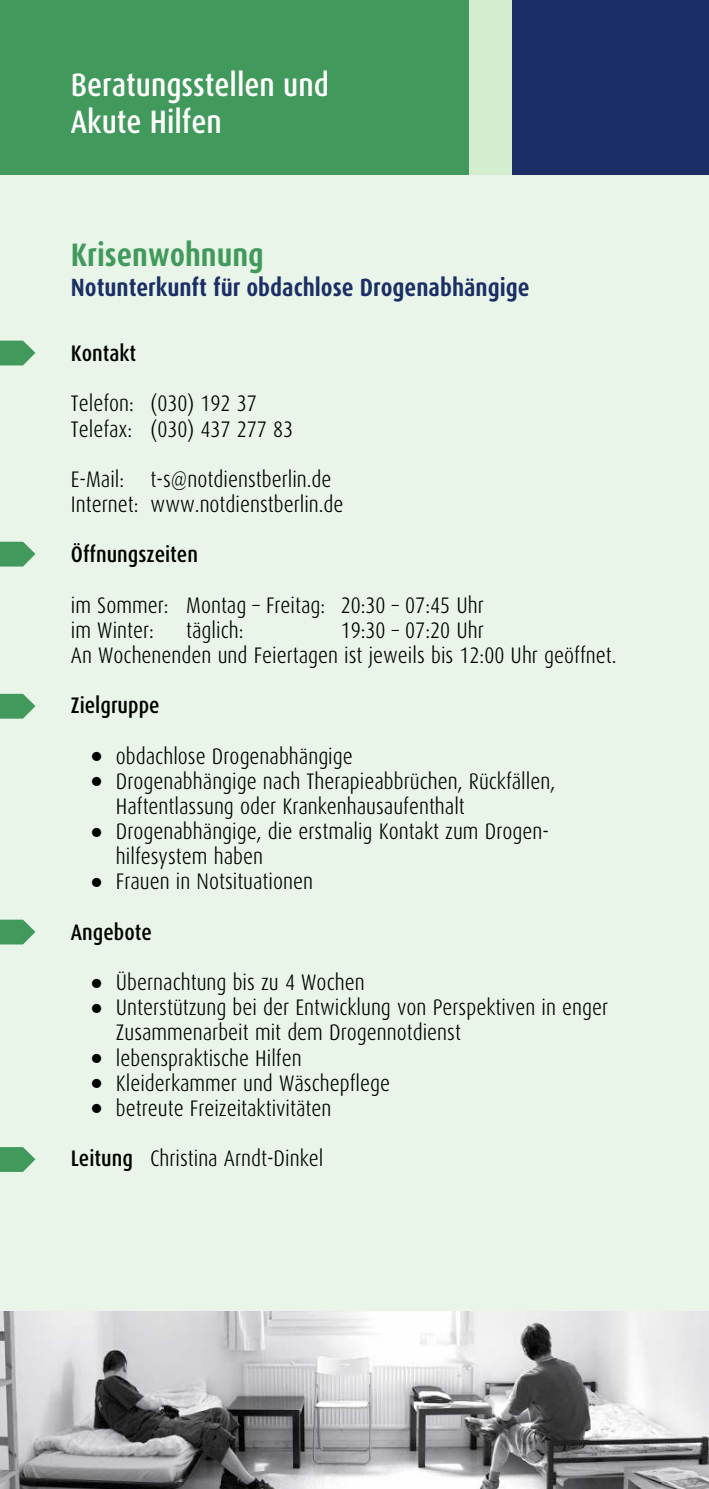
<style>
.page{position:relative;width:709px;height:1489px;background:#fff}
.page>*{position:absolute;margin:0;border:0;box-sizing:border-box;transform-origin:0 0}
.t1{font:500 32.5px/36.5px "Dax Condensed";color:#fff}
.t2{font:700 32.5px "Dax Condensed";color:#42995c}
.t3{font:700 25px "Dax Condensed";color:#1c2e66}
.t4{font:300 22.5px/25px "Dax Condensed";color:#000}
.t5{font:500 22.5px "Dax Condensed";color:#000}
.s1{font-weight:500}
</style>
<div class="page">
<div style="left:512px;top:0;width:197px;height:175px;background:#1c2e66"></div>
<div style="left:0;top:0;width:469px;height:175px;background:#42995c"></div>
<div style="left:469px;top:0;width:43px;height:175px;background:#d4edcf"></div>
<div style="left:0;top:175px;width:709px;height:1313px;background:#e8f5e8"></div>
<svg style="left:0;top:693px;width:35px;height:25px"></svg>
<svg style="left:0;top:919px;width:35px;height:25px"></svg>
<svg style="left:0;top:1147px;width:35px;height:24px"></svg>
<svg style="left:0;top:541px;width:35px;height:25px"></svg>
<svg style="left:0;top:340px;width:35px;height:25px"></svg>
<img style="left:0;top:1311px;width:709px;height:177px">
<h1 class="t1" style="left:71px;top:69px;width:259px">Beratungsstellen und<br>Akute Hilfen</h1>
<h1 class="t2" style="left:71px;top:241px;width:194px">Krisenwohnung</h1>
<p class="t3" style="left:71px;top:277px;width:460px">Notunterkunft für obdachlose Drogenabhängige</p>
<p class="t5" style="left:71px;top:344px;width:67px">Kontakt</p>
<p class="t4" style="left:71px;top:393px;width:64px">Telefon:<br>Telefax:</p>
<p class="t4" style="left:71px;top:468px;width:69px">E-Mail:<br>Internet:</p>
<p class="t5" style="left:71px;top:545px;width:129px">Öffnungszeiten</p>
<p class="t4" style="left:71px;top:594px;width:256px">im Sommer: Montag – Freitag: im Winter:</p>
<p class="t4" style="left:151px;top:393px;width:144px">(030) 192 37 (030) 437 277 83</p>
<p class="t4" style="left:151px;top:468px;width:194px">t-s@notdienstberlin.de www.notdienstberlin.de</p>
<p class="t4" style="left:341px;top:594px;width:145px">20:30 – 07:45 Uhr<br>19:30 – 07:20 Uhr</p>
<p class="t4" style="left:71px;top:619px;width:547px;text-indent:115px">täglich:<br>An Wochenenden und Feiertagen ist jeweils bis 12:00 Uhr geöffnet.</p>
<p class="t5" style="left:71px;top:696px;width:90px">Zielgruppe</p>
<p class="t4" style="left:116px;top:745px;width:441px">obdachlose Drogenabhängige<br>Drogenabhängige nach Therapieabbrüchen, Rückfällen, Haftentlassung oder Krankenhausaufenthalt Drogenabhängige, die erstmalig Kontakt zum Drogen&shy;hilfesystem haben<br>Frauen in Notsituationen</p>
<p class="t5" style="left:71px;top:922px;width:82px">Angebote</p>
<p class="t4" style="left:116px;top:971px;width:494px">Übernachtung bis zu 4 Wochen<br>Unterstützung bei der Entwicklung von Perspektiven in enger Zusammenarbeit mit dem Drogennotdienst<br>lebenspraktische Hilfen<br>Kleiderkammer und Wäschepflege<br>betreute Freizeitaktivitäten</p>
<p class="t4" style="left:71px;top:1147px;width:254px"><span class="s1">Leitung</span> Christina Arndt-Dinkel</p>
</div>
